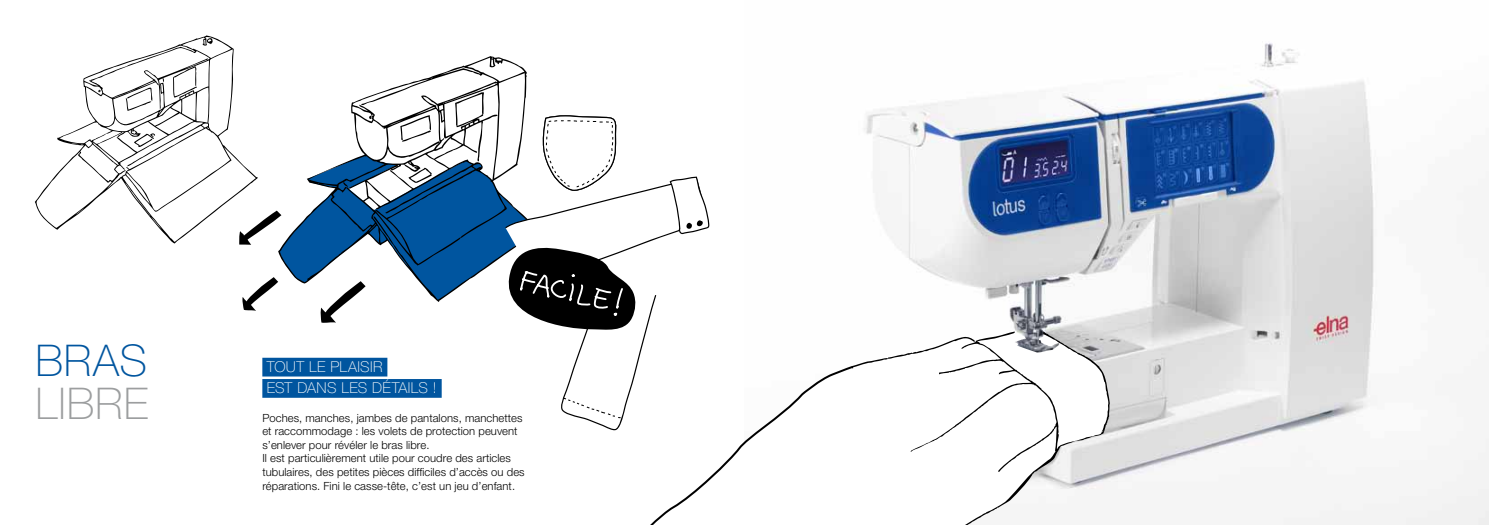
<style>
.page{position:relative;width:1489px;height:525px;background:#fff}
.page>*{position:absolute;margin:0;border:0;box-sizing:border-box;transform-origin:0 0}
.t1{font:100 43.75px "Helvetica Neue";color:#9c9e9f}
.t2{font:100 43.75px "Helvetica Neue";color:#00559f}
.t3{font:100 15px/21.2px "Helvetica Neue";letter-spacing:.025em;color:#fff}
.t4{font:300 11.25px/13.5px "Helvetica Neue";letter-spacing:.005em;color:#000}
</style>
<div class="page">
<img style="left:864px;top:43px;width:624px;height:481px">
<svg style="left:35px;top:35px;width:223px;height:208px"></svg>
<svg style="left:278px;top:56px;width:249px;height:246px"></svg>
<svg style="left:320px;top:281px;width:45px;height:42px"></svg>
<svg style="left:239px;top:210px;width:42px;height:35px"></svg>
<svg style="left:242px;top:277px;width:36px;height:34px"></svg>
<svg style="left:613px;top:331px;width:496px;height:193px"></svg>
<div style="left:262px;top:357px;width:125px;height:19px;background:#00559f"></div>
<div style="left:262px;top:379px;width:179px;height:18px;background:#00559f"></div>
<svg style="left:503px;top:85px;width:206px;height:345px"></svg>
<h1 class="t2" style="left:35px;top:336px;width:113px">BRAS</h1>
<h1 class="t1" style="left:35px;top:378px;width:114px">LIBRE</h1>
<h2 class="t3" style="left:267px;top:356px;width:171px">TOUT LE PLAISIR<br>EST DANS LES DÉTAILS !</h2>
<p class="t4" style="left:262px;top:410px;width:264px">Poches, manches, jambes de pantalons, manchettes et raccommodage : les volets de protection peuvent s’enlever pour révéler le bras libre.<br>Il est particulièrement utile pour coudre des articles tubulaires, des petites pièces difficiles d’accès ou des réparations. Fini le casse-tête, c’est un jeu d’enfant.</p>
</div>
